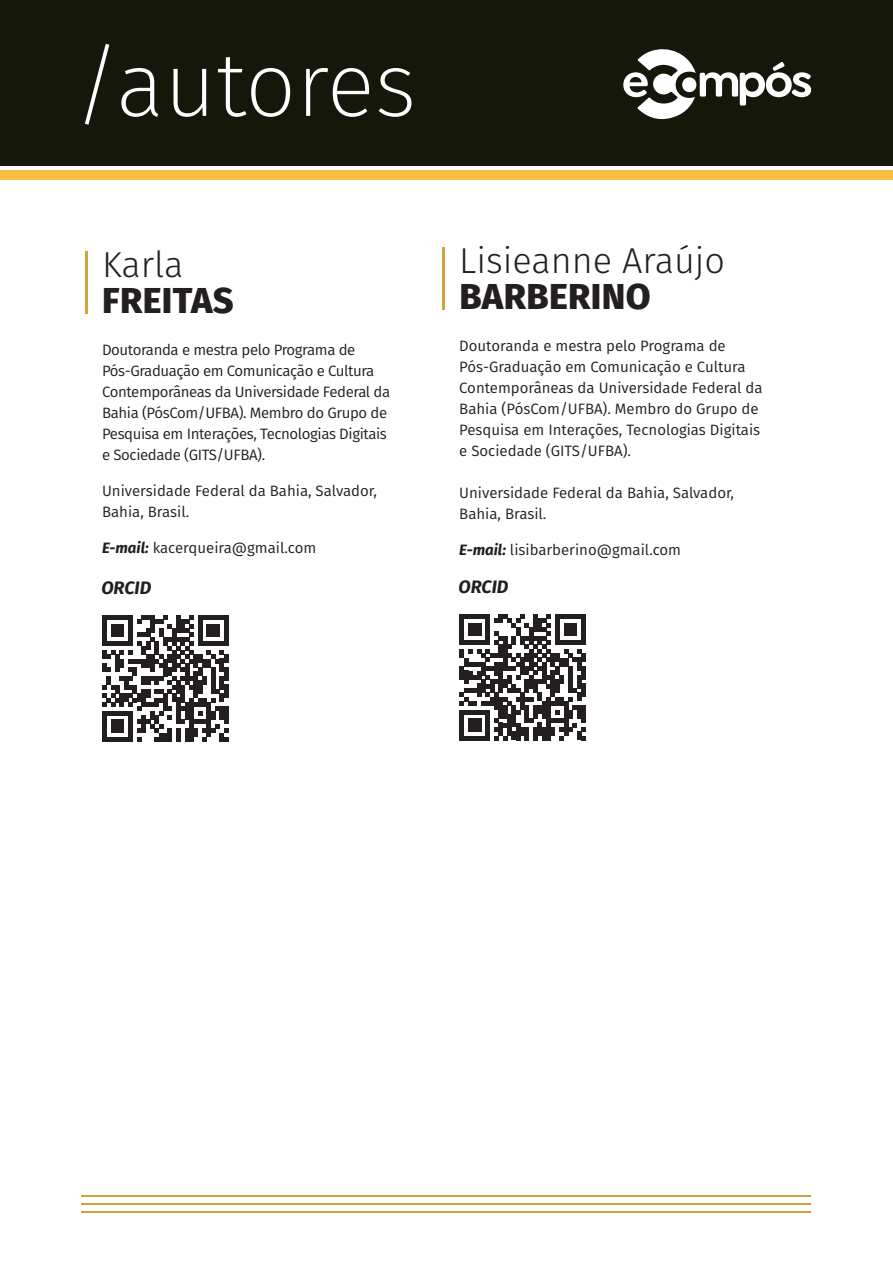
<style>
.page{position:relative;width:893px;height:1263px;background:#fff}
.page>*{position:absolute;margin:0;border:0;box-sizing:border-box;transform-origin:0 0}
.t1{font:200 90px "Fira Sans";color:#fff}
.t2{font:300 36px "Fira Sans";color:#231f20}
.t3{font:800 36px "Fira Sans";letter-spacing:.01em;color:#231f20}
.t4{font:italic 700 18px "Fira Sans";color:#231f20}
.t5{font:15px/21px "Fira Sans";letter-spacing:-.01em;color:#231f20}
.s1{font-weight:700;font-style:italic}
</style>
<div class="page">
<div style="left:0;top:0;width:893px;height:166px;background:#16170b"></div>
<div style="left:0;top:170px;width:893px;height:10px;background:#fdbd44"></div>
<hr style="left:85px;top:252px;width:2px;height:62px;background:#d4a13b">
<hr style="left:442px;top:247px;width:3px;height:63px;background:#d4a13b">
<svg style="left:102px;top:615px;width:126px;height:126px"></svg>
<svg style="left:460px;top:614px;width:126px;height:126px"></svg>
<hr style="left:82px;top:1211px;width:729px;height:2px;background:#d4a13b">
<hr style="left:82px;top:1195px;width:729px;height:2px;background:#d4a13b">
<hr style="left:82px;top:1203px;width:729px;height:2px;background:#d4a13b">
<svg style="left:623px;top:49px;width:188px;height:70px"></svg>
<h1 class="t1" style="left:74px;top:21px;width:344px">/autores</h1>
<h2 class="t2" style="left:102px;top:239px;width:83px">Karla</h2>
<h2 class="t3" style="left:102px;top:269px;width:133px">FREITAS</h2>
<p class="t5" style="left:102px;top:339px;width:290px">Doutoranda e mestra pelo Programa de Pós-Graduação em Comunicação e Cultura Contemporâneas da Universidade Federal da Bahia (PósCom/UFBA). Membro do Grupo de Pesquisa em Interações, Tecnologias Digitais e Sociedade (GITS/UFBA).</p>
<p class="t5" style="left:102px;top:480px;width:276px">Universidade Federal da Bahia, Salvador,<br>Bahia, Brasil.</p>
<p class="t5" style="left:102px;top:537px;width:216px"><span class="s1">E-mail:</span> kacerqueira@gmail.com</p>
<h2 class="t2" style="left:459px;top:235px;width:267px">Lisieanne Araújo</h2>
<h2 class="t3" style="left:459px;top:265px;width:193px">BARBERINO</h2>
<p class="t5" style="left:459px;top:335px;width:305px">Doutoranda e mestra pelo Programa de Pós-Graduação em Comunicação e Cultura Contemporâneas da Universidade Federal da Bahia (PósCom/UFBA). Membro do Grupo de Pesquisa em Interações, Tecnologias Digitais e Sociedade (GITS/UFBA).</p>
<p class="t5" style="left:459px;top:482px;width:276px">Universidade Federal da Bahia, Salvador,<br>Bahia, Brasil.</p>
<p class="t5" style="left:459px;top:539px;width:223px"><span class="s1">E-mail:</span> lisibarberino@gmail.com</p>
<p class="t4" style="left:101px;top:573px;width:51px">ORCID</p>
<p class="t4" style="left:459px;top:572px;width:51px">ORCID</p>
</div>
